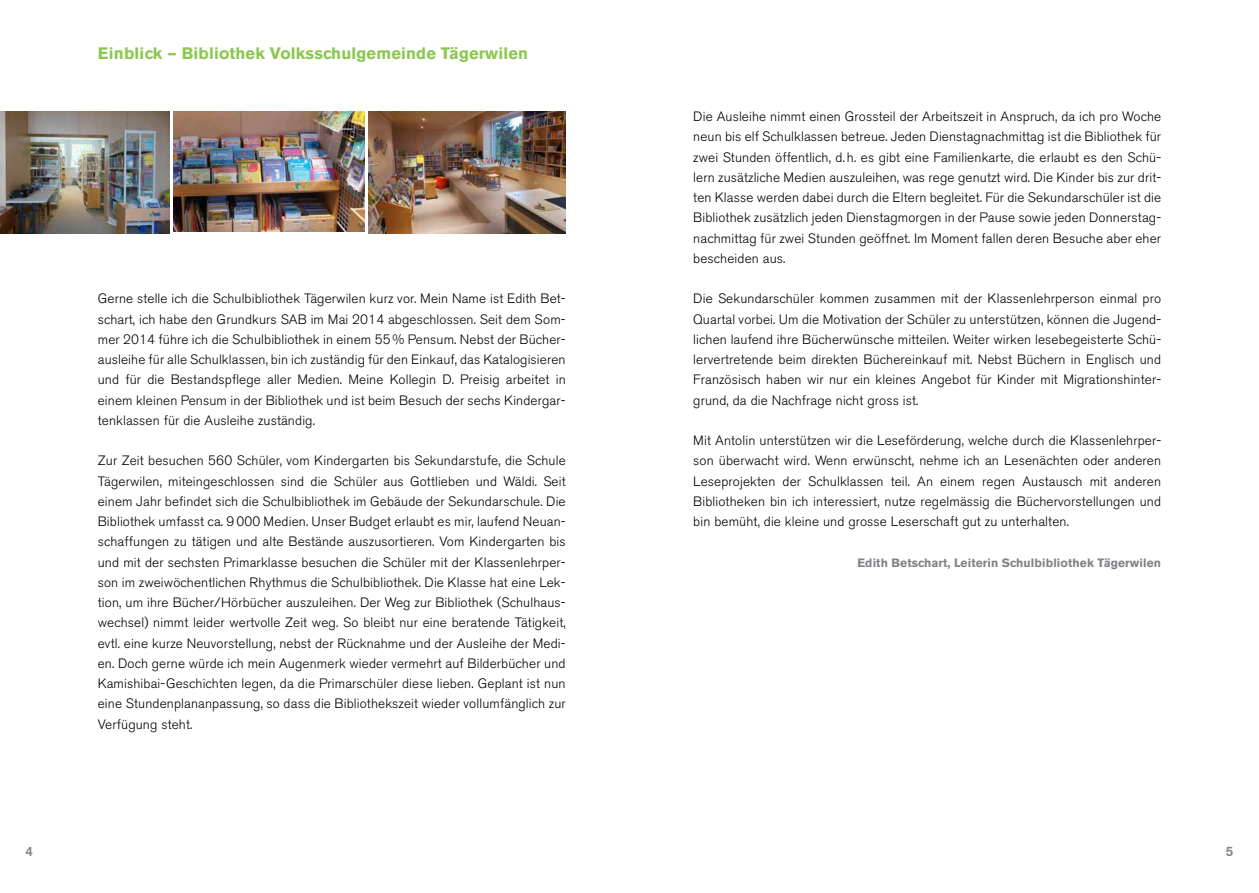
<style>
.page{position:relative;width:1259px;height:893px;background:#fff}
.page>*{position:absolute;margin:0;border:0;box-sizing:border-box;transform-origin:0 0}
.t1{font:700 16.5px "Akzidenz Grotesk BE";letter-spacing:.01em;color:#8bc751}
.t2{font:300 13.5px/20.2px "Akzidenz Grotesk BE";letter-spacing:.01em;color:#000;text-align:justify}
.t3{font:500 13.5px "Akzidenz Grotesk BE";color:#808285}
.t4{font:700 12px "Akzidenz Grotesk BE";letter-spacing:.01em;color:#808285}
</style>
<div class="page">
<img style="left:173px;top:111px;width:191px;height:120px">
<img style="left:368px;top:111px;width:198px;height:123px">
<img style="left:0;top:111px;width:169px;height:123px">
<p class="t1" style="left:98px;top:44px;width:432px">Einblick – Bibliothek Volksschulgemeinde Tägerwilen</p>
<p class="t2" style="left:98px;top:289px;width:469px">Gerne stelle ich die Schulbibliothek Tägerwilen kurz vor. Mein Name ist Edith Bet&shy;schart, ich habe den Grundkurs SAB im Mai 2014 abgeschlossen. Seit dem Som&shy;mer 2014 führe ich die Schulbibliothek in einem 55 % Pensum. Nebst der Bücher&shy;ausleihe für alle Schulklassen, bin ich zuständig für den Einkauf, das Katalogisieren und für die Bestandspflege aller Medien. Meine Kollegin D. Preisig arbeitet in einem kleinen Pensum in der Bibliothek und ist beim Besuch der sechs Kindergar&shy;tenklassen für die Ausleihe zuständig.</p>
<p class="t2" style="left:98px;top:451px;width:469px">Zur Zeit besuchen 560 Schüler, vom Kindergarten bis Sekundarstufe, die Schule Tägerwilen, miteingeschlossen sind die Schüler aus Gottlieben und Wäldi. Seit einem Jahr befindet sich die Schulbibliothek im Gebäude der Sekundarschule. Die Bibliothek umfasst ca. 9000 Medien. Unser Budget erlaubt es mir, laufend Neuan&shy;schaffungen zu tätigen und alte Bestände auszusortieren. Vom Kindergarten bis und mit der sechsten Primarklasse besuchen die Schüler mit der Klassenlehrper&shy;son im zweiwöchentlichen Rhythmus die Schulbibliothek. Die Klasse hat eine Lek&shy;tion, um ihre Bücher/Hörbücher auszuleihen. Der Weg zur Bibliothek (Schulhaus&shy;wechsel) nimmt leider wertvolle Zeit weg. So bleibt nur eine beratende Tätigkeit, evtl. eine kurze Neuvorstellung, nebst der Rücknahme und der Ausleihe der Medi&shy;en. Doch gerne würde ich mein Augenmerk wieder vermehrt auf Bilderbücher und Kamishibai-Geschichten legen, da die Primarschüler diese lieben. Geplant ist nun eine Stundenplananpassung, so dass die Bibliothekszeit wieder vollumfänglich zur Verfügung steht.</p>
<p class="t2" style="left:693px;top:107px;width:469px">Die Ausleihe nimmt einen Grossteil der Arbeitszeit in Anspruch, da ich pro Woche neun bis elf Schulklassen betreue. Jeden Dienstagnachmittag ist die Bibliothek für zwei Stunden öffentlich, d. h. es gibt eine Familienkarte, die erlaubt es den Schü&shy;lern zusätzliche Medien auszuleihen, was rege genutzt wird. Die Kinder bis zur drit&shy;ten Klasse werden dabei durch die Eltern begleitet. Für die Sekundarschüler ist die Bibliothek zusätzlich jeden Dienstagmorgen in der Pause sowie jeden Donnerstag&shy;nachmittag für zwei Stunden geöffnet. Im Moment fallen deren Besuche aber eher bescheiden aus.</p>
<p class="t2" style="left:693px;top:289px;width:469px">Die Sekundarschüler kommen zusammen mit der Klassenlehrperson einmal pro Quartal vorbei. Um die Motivation der Schüler zu unterstützen, können die Jugend&shy;lichen laufend ihre Bücherwünsche mitteilen. Weiter wirken lesebegeisterte Schü&shy;lervertretende beim direkten Büchereinkauf mit. Nebst Büchern in Englisch und Französisch haben wir nur ein kleines Angebot für Kinder mit Migrationshinter&shy;grund, da die Nachfrage nicht gross ist.</p>
<p class="t2" style="left:693px;top:431px;width:469px">Mit Antolin unterstützen wir die Leseförderung, welche durch die Klassenlehrper&shy;son überwacht wird. Wenn erwünscht, nehme ich an Lesenächten oder anderen Leseprojekten der Schulklassen teil. An einem regen Austausch mit anderen Bibliotheken bin ich interessiert, nutze regelmässig die Büchervorstellungen und bin bemüht, die kleine und grosse Leserschaft gut zu unterhalten.</p>
<p class="t4" style="left:857px;top:556px;width:305px">Edith Betschart, Leiterin Schulbibliothek Tägerwilen</p>
<p class="t3" style="left:26px;top:842px;width:9px">4</p>
<p class="t3" style="left:1225px;top:842px;width:9px">5</p>
</div>
